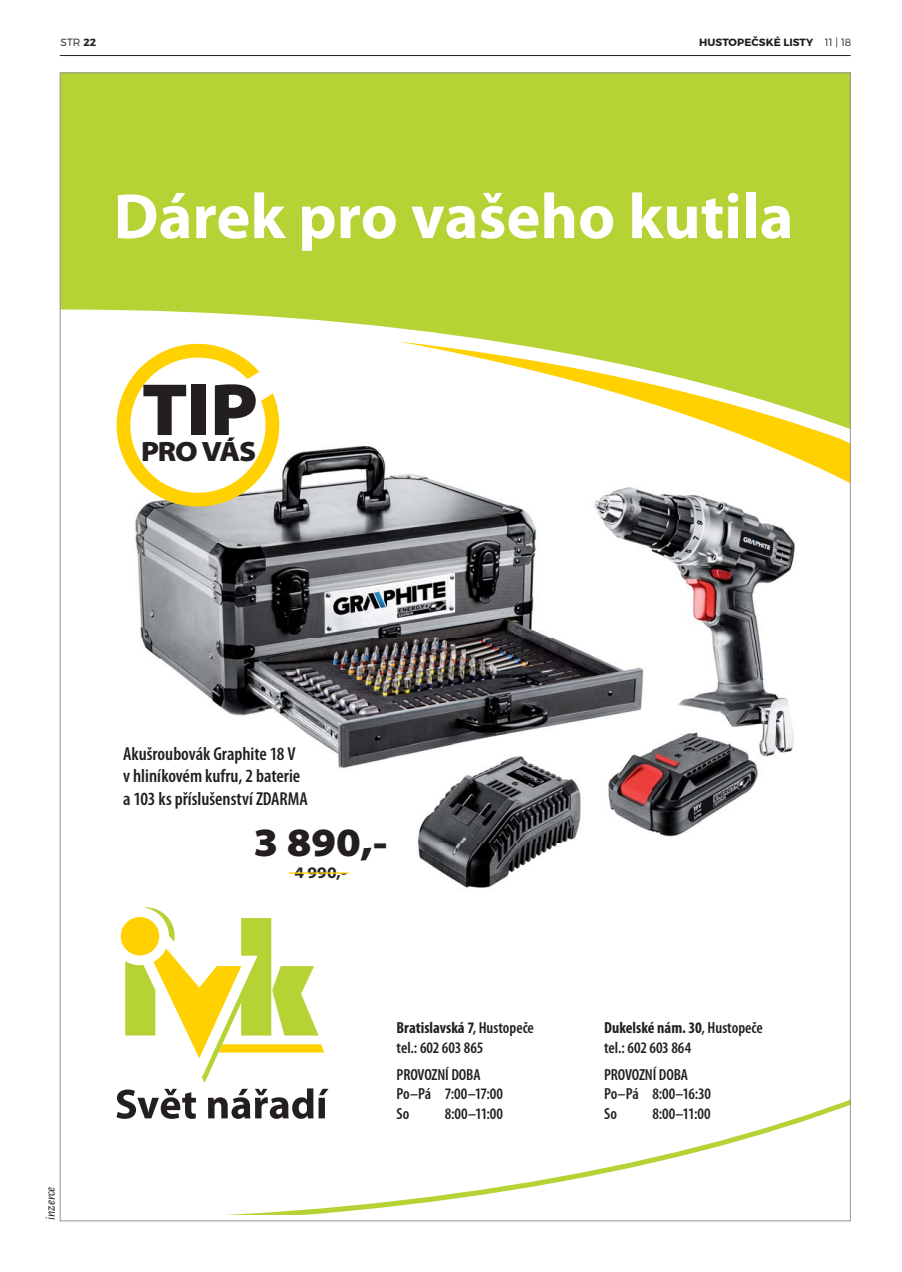
<style>
.page{position:relative;width:902px;height:1272px;background:#fff}
.page>*{position:absolute;margin:0;border:0;box-sizing:border-box;transform-origin:0 0}
.t1{font:900 semi-expanded 74.55px "Myriad Pro";color:#231f20}
.t2{font:700 64.35px "Myriad Pro";color:#fff}
.t3{font:900 semi-expanded 40.2px "Myriad Pro";color:#231f20}
.t4{font:900 semi-expanded 28.05px "Myriad Pro";letter-spacing:-.05em;color:#231f20}
.t5{font:600 condensed 18.75px/22.5px "Myriad Pro";color:#231f20}
.t6{font:600 condensed 16.05px/19.4px "Myriad Pro";letter-spacing:-.01em;color:#231f20}
.t7{font:700 semi-expanded 16.05px "Myriad Pro";color:#231f20}
.t8{font:italic 13.5px "Alegreya Sans";color:#231f20}
.t9{font:700 10.5px "Montserrat";letter-spacing:.01em;color:#231f20}
.t10{font:300 10.5px "Montserrat";color:#231f20}
.s1{font-weight:700}
.s2{font-weight:300}
</style>
<div class="page">
<hr style="left:60px;top:55px;width:791px;height:1px;background:#231f20">
<svg style="left:811px;top:434px;width:38px;height:49px;fill:#ffd100"></svg>
<svg style="left:118px;top:907px;width:211px;height:187px"></svg>
<img style="left:135px;top:434px;width:676px;height:454px">
<img style="left:740px;top:434px;width:71px;height:30px">
<svg style="left:62px;top:75px;width:787px;height:359px;fill:#b5d334"></svg>
<svg style="left:116px;top:1094px;width:733px;height:120px"></svg>
<svg style="left:107px;top:337px;width:178px;height:179px"></svg>
<hr style="left:289px;top:872px;width:60px;height:2px;background:#ffd100">
<p class="t10" style="left:61px;top:36px;width:37px">STR <span class="s1">22</span></p>
<p class="t9" style="left:699px;top:36px;width:154px">HUSTOPEČSKÉ LISTY <span class="s2">11 | 18</span></p>
<p class="t2" style="left:114px;top:178px;width:681px">Dárek pro vašeho kutila</p>
<p class="t1" style="left:142px;top:366px;width:118px">TIP</p>
<p class="t4" style="left:141px;top:435px;width:117px">PRO VÁS</p>
<p class="t5" style="left:123px;top:742px;width:186px">Akušroubovák Graphite 18 V<br>v hliníkovém kufru, 2 baterie a 103 ks příslušenství ZDARMA</p>
<p class="t3" style="left:254px;top:819px;width:135px">3 890,-</p>
<p class="t8" style="left:42px;top:1220px;width:35px;rotate:-90deg">inzerce</p>
<p class="t7" style="left:295px;top:863px;width:54px">4 990,-</p>
<p class="t6" style="left:397px;top:1018px;width:139px"><span class="s1">Bratislavská 7</span>, Hustopeče tel.: 602 603 865</p>
<p class="t6" style="left:397px;top:1065px;width:108px">PROVOZNÍ DOBA<br>Po–Pá 7:00–17:00<br>So</p>
<p class="t6" style="left:445px;top:1103px;width:60px">8:00–11:00</p>
<p class="t6" style="left:604px;top:1018px;width:160px"><span class="s1">Dukelské nám. 30</span>, Hustopeče tel.: 602 603 864</p>
<p class="t6" style="left:604px;top:1065px;width:108px">PROVOZNÍ DOBA<br>Po–Pá 8:00–16:30<br>So</p>
<p class="t6" style="left:652px;top:1103px;width:60px">8:00–11:00</p>
</div>
